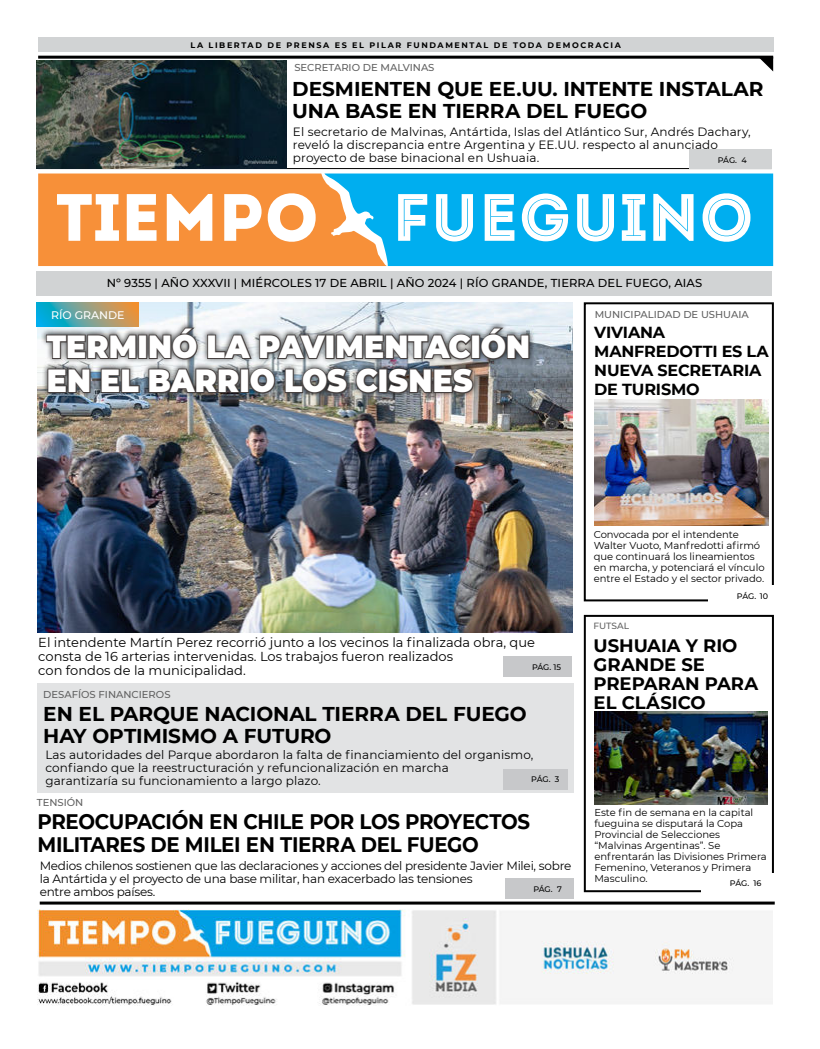
<style>
.page{position:relative;width:820px;height:1049px;background:#fff}
.page>*{position:absolute;margin:0;border:0;box-sizing:border-box;transform-origin:0 0}
.t1{font:900 32px/34px "Montserrat";letter-spacing:.005em;color:#fff;scale:.93 1}
.t2{font:700 21px/23px "Montserrat";letter-spacing:-.015em;color:#000;scale:.94 1}
.t3{font:700 20px/22px "Montserrat";letter-spacing:-.005em;color:#000}
.t4{font:700 18px/19px "Montserrat";color:#000}
.t5{font:700 16px/19px "Montserrat";letter-spacing:-.01em;color:#000}
.t6{font:13px/14px "Montserrat";color:#000}
.t7{font:12px/13px "Montserrat";letter-spacing:.01em;color:#000}
.t8{font:12px/13px "Montserrat";letter-spacing:-.02em;color:#000}
.t9{font:500 11.5px "Montserrat";letter-spacing:.01em;color:#000}
.t10{font:500 11px "Montserrat";color:#fff}
.t11{font:10px/11px "Montserrat";color:#000}
.t12{font:500 10px "Montserrat";color:#616161}
.t13{font:500 9px "Montserrat";color:#616161}
.t14{font:700 8px "Montserrat";letter-spacing:.2em;color:#000}
.t15{font:500 8px "Montserrat";letter-spacing:-.01em;color:#000}
</style>
<div class="page">
<img style="left:38px;top:303px;width:534px;height:329px">
<img style="left:37px;top:909px;width:735px;height:96px">
<hr style="left:40px;top:901px;width:734px;height:3px;background:#000">
<div style="left:583px;top:615px;width:190px;height:277px;border:2px solid #000"></div>
<div style="left:583px;top:302px;width:190px;height:299px;border:2px solid #000"></div>
<svg style="left:37px;top:303px;width:101px;height:24px;background:#79a08d"></svg>
<div style="left:37px;top:683px;width:536px;height:109px;background:#e2e3e4"></div>
<hr style="left:38px;top:56px;width:734px;height:3px;background:#000">
<svg style="left:757px;top:58px;width:15px;height:13px"></svg>
<div style="left:37px;top:271px;width:734px;height:25px;background:#d1d3d4"></div>
<div style="left:701px;top:873px;width:72px;height:19px;background:#fff"></div>
<div style="left:38px;top:38px;width:734px;height:14px;background:#d1d3d4"></div>
<svg style="left:38px;top:173px;width:286px;height:93px"></svg>
<svg style="left:324px;top:173px;width:448px;height:93px;fill:#00aeef"></svg>
<div style="left:502px;top:769px;width:65px;height:20px;background:#c7c8ca"></div>
<div style="left:708px;top:585px;width:65px;height:20px;background:#fff"></div>
<hr style="left:38px;top:168px;width:733px;height:1px;background:#000">
<div style="left:689px;top:150px;width:82px;height:19px;background:#d1d3d4"></div>
<div style="left:41px;top:322px;width:494px;height:77px;background:#000;opacity:.75"></div>
<svg style="left:45px;top:333px;width:92px;height:28px;background:#6a6969"></svg>
<div style="left:138px;top:335px;width:9px;height:24px;border:2px solid #474140"></div>
<svg style="left:148px;top:327px;width:51px;height:34px;background:#777778"></svg>
<svg style="left:206px;top:333px;width:122px;height:28px;background:#79797b"></svg>
<div style="left:325px;top:335px;width:9px;height:24px;border:2px solid #474140"></div>
<svg style="left:335px;top:333px;width:137px;height:28px;background:#646364"></svg>
<div style="left:471px;top:335px;width:9px;height:24px;border:2px solid #474140"></div>
<svg style="left:479px;top:327px;width:51px;height:34px;background:#5c5e62"></svg>
<svg style="left:46px;top:368px;width:45px;height:26px"></svg>
<svg style="left:100px;top:368px;width:41px;height:26px"></svg>
<svg style="left:147px;top:367px;width:95px;height:28px;background:#4e4e4e"></svg>
<div style="left:240px;top:369px;width:9px;height:24px;border:2px solid #474140"></div>
<svg style="left:248px;top:367px;width:28px;height:28px"></svg>
<svg style="left:283px;top:367px;width:97px;height:28px;background:#595a5c"></svg>
<div style="left:378px;top:369px;width:9px;height:24px;border:2px solid #474140"></div>
<svg style="left:386px;top:367px;width:88px;height:28px;background:#494545"></svg>
<div style="left:505px;top:878px;width:68px;height:21px;background:#c7c8ca"></div>
<div style="left:503px;top:656px;width:68px;height:21px;background:#c7c8ca"></div>
<img style="left:37px;top:61px;width:249px;height:107px">
<img style="left:594px;top:711px;width:173px;height:93px">
<img style="left:594px;top:399px;width:174px;height:126px">
<p class="t14" style="left:190px;top:41px;width:431px">LA LIBERTAD DE PRENSA ES EL PILAR FUNDAMENTAL DE TODA DEMOCRACIA</p>
<p class="t12" style="left:294px;top:62px;width:142px">SECRETARIO DE MALVINAS</p>
<h3 class="t3" style="left:292px;top:78px;width:472px">DESMIENTEN QUE EE.UU. INTENTE INSTALAR<br>UNA BASE EN TIERRA DEL FUEGO</h3>
<p class="t7" style="left:293px;top:125px;width:459px">El secretario de Malvinas, Antártida, Islas del Atlántico Sur, Andrés Dachary, reveló la discrepancia entre Argentina y EE.UU. respecto al anunciado proyecto de base binacional en Ushuaia.</p>
<p class="t15" style="left:717px;top:156px;width:30px">PÁG. 4</p>
<p class="t9" style="left:107px;top:277px;width:597px">Nº 9355 | AÑO XXXVII | MIÉRCOLES 17 DE ABRIL | AÑO 2024 | RÍO GRANDE, TIERRA DEL FUEGO, AIAS</p>
<p class="t10" style="left:51px;top:309px;width:75px">RÍO GRANDE</p>
<h1 class="t1" style="left:47px;top:330px;width:521px">TERMINÓ LA PAVIMENTACIÓN<br>EN EL BARRIO LOS CISNES</h1>
<p class="t12" style="left:594px;top:309px;width:155px">MUNICIPALIDAD DE USHUAIA</p>
<h3 class="t5" style="left:594px;top:322px;width:176px">VIVIANA<br>MANFREDOTTI ES LA<br>NUEVA SECRETARIA<br>DE TURISMO</h3>
<p class="t6" style="left:38px;top:635px;width:498px">El intendente Martín Perez recorrió junto a los vecinos la finalizada obra, que consta de 16 arterias intervenidas. Los trabajos fueron realizados<br>con fondos de la municipalidad.</p>
<p class="t15" style="left:531px;top:663px;width:30px">PÁG. 15</p>
<p class="t12" style="left:43px;top:689px;width:129px">DESAFÍOS FINANCIEROS</p>
<h3 class="t3" style="left:43px;top:703px;width:485px">EN EL PARQUE NACIONAL TIERRA DEL FUEGO<br>HAY OPTIMISMO A FUTURO</h3>
<p class="t7" style="left:45px;top:748px;width:489px">Las autoridades del Parque abordaron la falta de financiamiento del organismo, confiando que la reestructuración y refuncionalización en marcha<br>garantizaría su funcionamiento a largo plazo.</p>
<h2 class="t2" style="left:37px;top:810px;width:525px">PREOCUPACIÓN EN CHILE POR LOS PROYECTOS<br>MILITARES DE MILEI EN TIERRA DEL FUEGO</h2>
<p class="t15" style="left:531px;top:775px;width:30px">PÁG. 3</p>
<p class="t12" style="left:37px;top:797px;width:48px">TENSIÓN</p>
<p class="t8" style="left:40px;top:859px;width:533px">Medios chilenos sostienen que las declaraciones y acciones del presidente Javier Milei, sobre la Antártida y el proyecto de una base militar, han exacerbado las tensiones<br>entre ambos países.</p>
<p class="t15" style="left:533px;top:884px;width:30px">PÁG. 7</p>
<p class="t11" style="left:593px;top:529px;width:172px">Convocada por el intendente Walter Vuoto, Manfredotti afirmó que continuará los lineamientos en marcha, y potenciará el vínculo entre el Estado y el sector privado.</p>
<p class="t13" style="left:593px;top:621px;width:37px">FUTSAL</p>
<p class="t15" style="left:736px;top:591px;width:33px">PÁG. 10</p>
<h3 class="t4" style="left:593px;top:636px;width:166px">USHUAIA Y RIO<br>GRANDE SE<br>PREPARAN PARA<br>EL CLÁSICO</h3>
<p class="t11" style="left:594px;top:806px;width:174px">Este fin de semana en la capital fueguina se disputará la Copa<br>Provincial de Selecciones “Malvinas Argentinas”. Se enfrentarán las Divisiones Primera<br>Femenino, Veteranos y Primera<br>Masculino.</p>
<p class="t15" style="left:729px;top:879px;width:33px">PÁG. 16</p>
</div>
